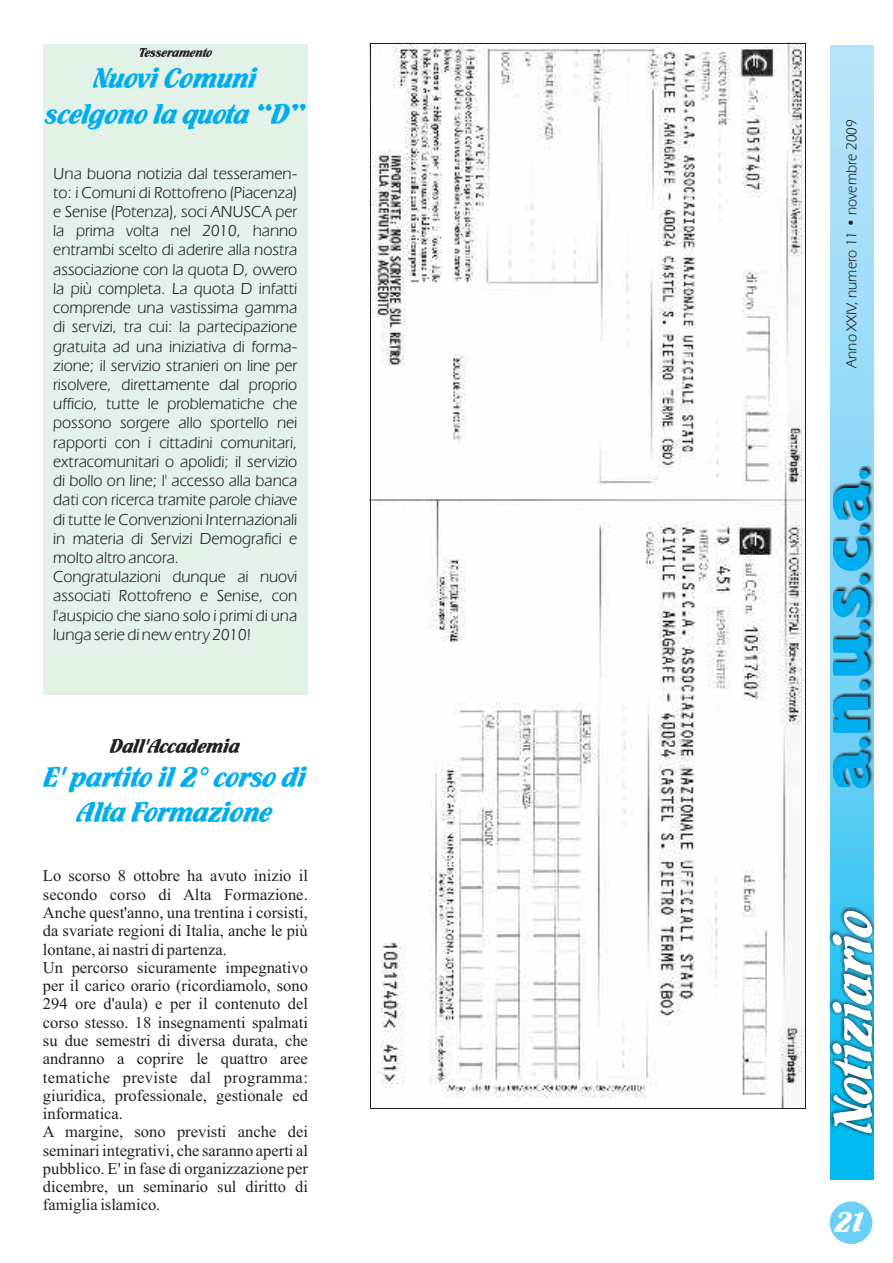
<style>
.page{position:relative;width:893px;height:1263px;background:#fff}
.page>*{position:absolute;margin:0;border:0;box-sizing:border-box;transform-origin:0 0}
.t1{font:57.6px "Flamenco D";color:#fff}
.t2{font:30px/35.7px "Flamenco D";color:#00aeef;text-align:center}
.t3{font:30px "Flamenco D";color:#fff}
.t4{font:21px "Flamenco D";color:#231f20}
.t5{font:16.5px/19.2px "Eras IT Cby BT";color:#231f20}
.t6{font:16.5px/18.3px "Times New Roman";color:#231f20}
.t7{font:15px "Eras IT Cby BT";color:#231f20}
.t8{font:13.5px "Flamenco D";color:#231f20}
</style>
<div class="page">
<div style="left:43px;top:45px;width:264px;height:650px;background:#e3f2e7"></div>
<svg style="left:830px;top:45px;width:43px;height:1135px;background:#85d7f6"></svg>
<div style="left:830px;top:1201px;width:42px;height:43px;background:#6bcff6;border-radius:50%"></div>
<img style="left:829px;top:908px;width:46px;height:228px">
<img style="left:833px;top:466px;width:39px;height:322px">
<div style="left:859px;top:739px;width:9px;height:9px;background:#00aeef;border-radius:50%"></div>
<svg style="left:833px;top:696px;width:35px;height:37px"></svg>
<div style="left:859px;top:681px;width:9px;height:9px;background:#00aeef;border-radius:50%"></div>
<svg style="left:834px;top:634px;width:35px;height:42px"></svg>
<div style="left:859px;top:622px;width:9px;height:9px;background:#00aeef;border-radius:50%"></div>
<svg style="left:833px;top:589px;width:36px;height:28px"></svg>
<div style="left:859px;top:576px;width:9px;height:9px;background:#00aeef;border-radius:50%"></div>
<svg style="left:833px;top:540px;width:36px;height:31px"></svg>
<div style="left:859px;top:526px;width:9px;height:9px;background:#00aeef;border-radius:50%"></div>
<div style="left:859px;top:470px;width:9px;height:9px;background:#00aeef;border-radius:50%"></div>
<svg style="left:833px;top:751px;width:36px;height:37px"></svg>
<svg style="left:833px;top:484px;width:36px;height:37px"></svg>
<img style="left:369px;top:43px;width:436px;height:1065px">
<hr style="left:805px;top:43px;width:1px;height:1066px;background:#231f20">
<hr style="left:370px;top:43px;width:1px;height:1066px;background:#231f20">
<hr style="left:370px;top:1108px;width:436px;height:1px;background:#231f20">
<hr style="left:370px;top:43px;width:436px;height:1px;background:#231f20">
<p class="t8" style="left:139px;top:46px;width:75px">Tesseramento</p>
<h2 class="t2" style="left:46px;top:61px;width:261px">Nuovi Comuni scelgono la quota “D”</h2>
<p class="t5" style="left:53px;top:165px;width:246px">Una buona notizia dal tesseramen&shy;to: i Comuni di Rottofreno (Piacenza) e Senise (Potenza), soci ANUSCA per la prima volta nel 2010, hanno entrambi scelto di aderire alla nostra associazione con la quota D, ovvero la più completa. La quota D infatti comprende una vastissima gamma di servizi, tra cui: la partecipazione gratuita ad una iniziativa di forma&shy;zione; il servizio stranieri on line per risolvere, direttamente dal proprio ufficio, tutte le problematiche che possono sorgere allo sportello nei rapporti con i cittadini comunitari, extracomunitari o apolidi; il servizio di bollo on line; l' accesso alla banca dati con ricerca tramite parole chiave di tutte le Convenzioni Internazionali in materia di Servizi Demografici e molto altro ancora.<br>Congratulazioni dunque ai nuovi associati Rottofreno e Senise, con l'auspicio che siano solo i primi di una lunga serie di new entry 2010!</p>
<p class="t4" style="left:111px;top:736px;width:131px">Dall'Accademia</p>
<h2 class="t2" style="left:44px;top:759px;width:264px">E' partito il 2° corso di<br>Alta Formazione</h2>
<p class="t6" style="left:43px;top:868px;width:267px">Lo scorso 8 ottobre ha avuto inizio il secondo corso di Alta Formazione.<br>Anche quest'anno, una trentina i corsisti, da svariate regioni di Italia, anche le più lontane, ai nastri di partenza.<br>Un percorso sicuramente impegnativo per il carico orario (ricordiamolo, sono 294 ore d'aula) e per il contenuto del corso stesso. 18 insegnamenti spalmati su due semestri di diversa durata, che andranno a coprire le quattro aree tematiche previste dal programma: giuridica, professionale, gestionale ed informatica.<br>A margine, sono previsti anche dei seminari integrativi, che saranno aperti al pubblico. E' in fase di organizzazione per dicembre, un seminario sul diritto di famiglia islamico.</p>
<p class="t7" style="left:845px;top:368px;width:250px;rotate:-90deg">Anno XXIV, numero 11 • novembre 2009</p>
<h1 class="t1" style="left:825px;top:1131px;width:225px;rotate:-90deg">Notiziario</h1>
<h2 class="t3" style="left:835px;top:1207px;width:32px">21</h2>
</div>
